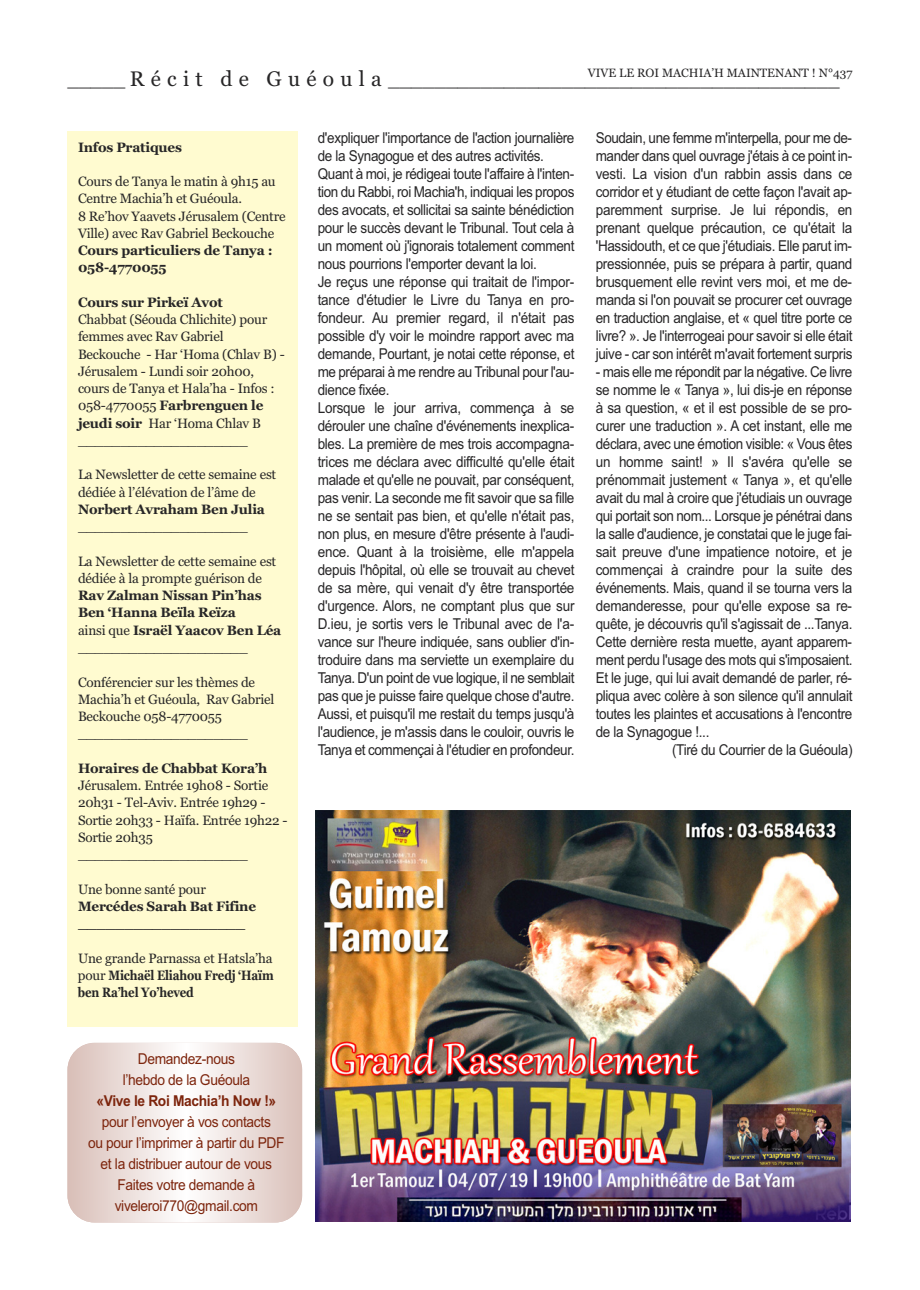
<style>
.page{position:relative;width:920px;height:1290px;background:#fff}
.page>*{position:absolute;margin:0;border:0;box-sizing:border-box;transform-origin:0 0}
.t1{font:18px "Georgia";color:#272627}
.t2{font:15px/18px "Arial";letter-spacing:-.025em;color:#272627;scale:.9 1}
.t3{font:15px/21px "Arial";letter-spacing:-.025em;color:#7d250d;text-align:center;scale:.92 1}
.t4{font:700 15px "Arial";letter-spacing:-.025em;color:#7d250d;scale:.92 1}
.t5{font:13.5px/17.2px "Georgia";letter-spacing:-.015em;color:#272627}
.t6{font:700 13.5px/17.2px "Georgia";letter-spacing:-.015em;color:#272627}
.t7{font:700 13.5px/17.2px "Georgia";letter-spacing:-.015em;color:#272627;text-align:justify;scale:.85 1}
.t8{font:12px "Georgia";color:#272627}
.s1{font-size:21px}
.s2{font-weight:700}
.s3{font-weight:400}
</style>
<div class="page">
<div style="left:68px;top:131px;width:230px;height:896px;background:#fffbd0"></div>
<svg style="left:68px;top:1043px;width:234px;height:179px"></svg>
<img style="left:315px;top:810px;width:535px;height:411px">
<p class="t8" style="left:588px;top:65px;width:266px">VIVE LE ROI MACHIA’H MAINTENANT ! N°437</p>
<p class="t1" style="left:68px;top:70px;width:774px">_____ <span class="s1">R é c i t d e G u é o u l a</span> _______________________________________</p>
<p class="t6" style="left:78px;top:138px;width:105px">Infos Pratiques</p>
<p class="t5" style="left:78px;top:173px;width:209px">Cours de Tanya le matin à 9h15 au<br>Centre Machia’h et Guéoula.<br>8 Re’hov Yaavets Jérusalem (Centre<br>Ville) avec Rav Gabriel Beckouche</p>
<p class="t6" style="left:78px;top:242px;width:196px">Cours particuliers de Tanya :<br>058-4770055</p>
<p class="t6" style="left:78px;top:294px;width:146px">Cours sur Pirkeï Avot</p>
<p class="t5" style="left:78px;top:311px;width:208px">Chabbat (Séouda Chlichite) pour femmes avec Rav Gabriel<br>Beckouche - Har ‘Homa (Chlav B) -<br>Jérusalem - Lundi soir 20h00, cours de Tanya et Hala’ha - Infos :<br>058-4770055 <span class="s2">Farbrenguen le jeudi soir</span> Har ‘Homa Chlav B ____________________</p>
<p class="t5" style="left:78px;top:466px;width:200px">La Newsletter de cette semaine est dédiée à l’élévation de l’âme de</p>
<p class="t6" style="left:78px;top:501px;width:188px">Norbert Avraham Ben Julia</p>
<p class="t5" style="left:78px;top:518px;width:171px">____________________</p>
<p class="t5" style="left:78px;top:552px;width:200px">La Newsletter de cette semaine est dédiée à la prompte guérison de</p>
<p class="t6" style="left:78px;top:587px;width:205px">Rav Zalman Nissan Pin’has<br>Ben ‘Hanna Beïla Reïza<br><span class="s3">ainsi que</span> Israël Yaacov Ben Léa <span class="s3">____________________</span></p>
<p class="t5" style="left:78px;top:673px;width:198px">Conférencier sur les thèmes de<br>Machia’h et Guéoula, Rav Gabriel<br>Beckouche 058-4770055 ____________________</p>
<p class="t6" style="left:78px;top:759px;width:191px">Horaires de Chabbat Kora’h</p>
<p class="t5" style="left:78px;top:777px;width:211px">Jérusalem. Entrée 19h08 - Sortie<br>20h31 - Tel-Aviv. Entrée 19h29 -<br>Sortie 20h33 - Haïfa. Entrée 19h22 -<br>Sortie 20h35 ____________________</p>
<p class="t5" style="left:78px;top:880px;width:130px">Une bonne santé pour</p>
<p class="t6" style="left:78px;top:897px;width:180px">Mercédes Sarah Bat Fifine __________________</p>
<p class="t7" style="left:78px;top:949px;width:232px"><span class="s3">Une grande Parnassa et Hatsla’ha pour</span> Michaël Eliahou Fredj ‘Haïm ben Ra’hel Yo’heved</p>
<p class="t3" style="left:123px;top:1048px;width:140px">Demandez-nous l’hebdo de la Guéoula</p>
<p class="t4" style="left:96px;top:1092px;width:197px">«Vive le Roi Machia’h Now !»</p>
<p class="t3" style="left:88px;top:1111px;width:215px">pour l’envoyer à vos contacts<br>ou pour l’imprimer à partir du PDF et la distribuer autour de vous<br>Faites votre demande à viveleroi770@gmail.com</p>
<p class="t2" style="left:318px;top:129px;width:287px">d'expliquer l'importance de l'action journalière de la Synagogue et des autres activités.<br>Quant à moi, je rédigeai toute l'affaire à l'inten&shy;tion du Rabbi, roi Machia'h, indiquai les propos des avocats, et sollicitai sa sainte bénédiction pour le succès devant le Tribunal. Tout cela à un moment où j'ignorais totalement comment nous pourrions l'emporter devant la loi.<br>Je reçus une réponse qui traitait de l'impor&shy;tance d'étudier le Livre du Tanya en pro&shy;fondeur. Au premier regard, il n'était pas possible d'y voir le moindre rapport avec ma demande, Pourtant, je notai cette réponse, et me préparai à me rendre au Tribunal pour l'au&shy;dience fixée.<br>Lorsque le jour arriva, commença à se dérouler une chaîne d'événements inexplica&shy;bles. La première de mes trois accompagna&shy;trices me déclara avec difficulté qu'elle était malade et qu'elle ne pouvait, par conséquent, pas venir. La seconde me fit savoir que sa fille ne se sentait pas bien, et qu'elle n'était pas, non plus, en mesure d'être présente à l'audi&shy;ence. Quant à la troisième, elle m'appela depuis l'hôpital, où elle se trouvait au chevet de sa mère, qui venait d'y être transportée d'urgence. Alors, ne comptant plus que sur D.ieu, je sortis vers le Tribunal avec de l'a&shy;vance sur l'heure indiquée, sans oublier d'in&shy;troduire dans ma serviette un exemplaire du Tanya. D'un point de vue logique, il ne semblait pas que je puisse faire quelque chose d'autre.<br>Aussi, et puisqu'il me restait du temps jusqu'à l'audience, je m'assis dans le couloir, ouvris le Tanya et commençai à l'étudier en profondeur.</p>
<p class="t2" style="left:596px;top:129px;width:287px;text-align:justify">Soudain, une femme m'interpella, pour me de&shy;mander dans quel ouvrage j'étais à ce point in&shy;vesti. La vision d'un rabbin assis dans ce corridor et y étudiant de cette façon l'avait ap&shy;paremment surprise. Je lui répondis, en prenant quelque précaution, ce qu'était la 'Hassidouth, et ce que j'étudiais. Elle parut im&shy;pressionnée, puis se prépara à partir, quand brusquement elle revint vers moi, et me de&shy;manda si l'on pouvait se procurer cet ouvrage en traduction anglaise, et « quel titre porte ce livre? ». Je l'interrogeai pour savoir si elle était juive - car son intérêt m'avait fortement surpris</p>
<p class="t2" style="left:596px;top:363px;width:287px">- mais elle me répondit par la négative. Ce livre</p>
<p class="t2" style="left:596px;top:381px;width:287px">se nomme le « Tanya », lui dis-je en réponse</p>
<p class="t2" style="left:596px;top:399px;width:286px">à sa question, « et il est possible de se pro-</p>
<p class="t2" style="left:596px;top:417px;width:287px">curer une traduction ». A cet instant, elle me</p>
<p class="t2" style="left:596px;top:435px;width:287px">déclara, avec une émotion visible: « Vous êtes</p>
<p class="t2" style="left:596px;top:453px;width:287px">un homme saint! » Il s'avéra qu'elle se</p>
<p class="t2" style="left:596px;top:471px;width:287px">prénommait justement « Tanya », et qu'elle</p>
<p class="t2" style="left:596px;top:489px;width:287px">avait du mal à croire que j'étudiais un ouvrage</p>
<p class="t2" style="left:596px;top:507px;width:287px">qui portait son nom... Lorsque je pénétrai dans</p>
<p class="t2" style="left:596px;top:525px;width:286px">la salle d'audience, je constatai que le juge fai-</p>
<p class="t2" style="left:596px;top:543px;width:287px">sait preuve d'une impatience notoire, et je</p>
<p class="t2" style="left:596px;top:561px;width:287px">commençai à craindre pour la suite des</p>
<p class="t2" style="left:596px;top:579px;width:287px">événements. Mais, quand il se tourna vers la</p>
<p class="t2" style="left:596px;top:597px;width:286px">demanderesse, pour qu'elle expose sa re-</p>
<p class="t2" style="left:596px;top:615px;width:287px">quête, je découvris qu'il s'agissait de ...Tanya.</p>
<p class="t2" style="left:596px;top:633px;width:286px">Cette dernière resta muette, ayant apparem-</p>
<p class="t2" style="left:596px;top:651px;width:287px">ment perdu l'usage des mots qui s'imposaient.</p>
<p class="t2" style="left:596px;top:669px;width:286px">Et le juge, qui lui avait demandé de parler, ré-</p>
<p class="t2" style="left:596px;top:687px;width:287px">pliqua avec colère à son silence qu'il annulait</p>
<p class="t2" style="left:596px;top:705px;width:287px">toutes les plaintes et accusations à l'encontre</p>
<p class="t2" style="left:596px;top:723px;width:128px">de la Synagogue !...</p>
<p class="t2" style="left:672px;top:741px;width:202px">(Tiré du Courrier de la Guéoula)</p>
</div>
